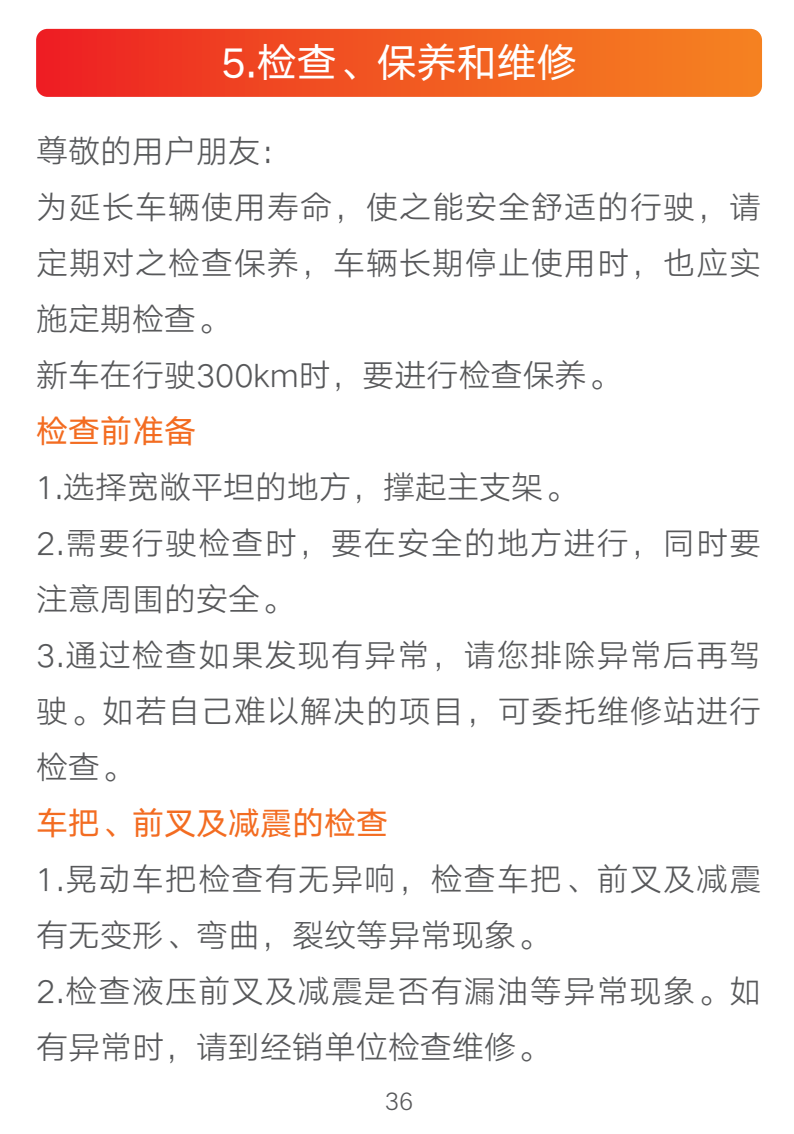
<style>
.page{position:relative;width:794px;height:1134px;background:#fff}
.page>*{position:absolute;margin:0;border:0;box-sizing:border-box;transform-origin:0 0}
.t1{font:40px "HY Qi Hei EES";color:#fff}
.t2{font:32px/56px "HY Qi Hei DES";letter-spacing:.03em;color:#57585a}
.t3{font:32px "HY Qi Hei EES";color:#f36c21}
.t4{font:24px "HY Qi Hei DES";color:#57585a}
</style>
<div class="page">
<svg style="left:36px;top:29px;width:726px;height:68px;background:#f15522"></svg>
<p class="t1" style="left:221px;top:35px;width:357px">5.检查、保养和维修</p>
<p class="t2" style="left:36px;top:122px;width:726px">尊敬的用户朋友：<br>为延长车辆使用寿命，使之能安全舒适的行驶，请定期对之检查保养，车辆长期停止使用时，也应实施定期检查。<br>新车在行驶300km时，要进行检查保养。</p>
<p class="t3" style="left:36px;top:410px;width:161px">检查前准备</p>
<p class="t2" style="left:36px;top:458px;width:727px">1.选择宽敞平坦的地方，撑起主支架。<br>2.需要行驶检查时，要在安全的地方进行，同时要注意周围的安全。<br>3.通过检查如果发现有异常，请您排除异常后再驾驶。如若自己难以解决的项目，可委托维修站进行检查。</p>
<p class="t3" style="left:36px;top:802px;width:353px">车把、前叉及减震的检查</p>
<p class="t2" style="left:36px;top:850px;width:727px">1.晃动车把检查有无异响，检查车把、前叉及减震有无变形、弯曲，裂纹等异常现象。<br>2.检查液压前叉及减震是否有漏油等异常现象。如有异常时，请到经销单位检查维修。</p>
<p class="t4" style="left:385px;top:1085px;width:30px">36</p>
</div>
